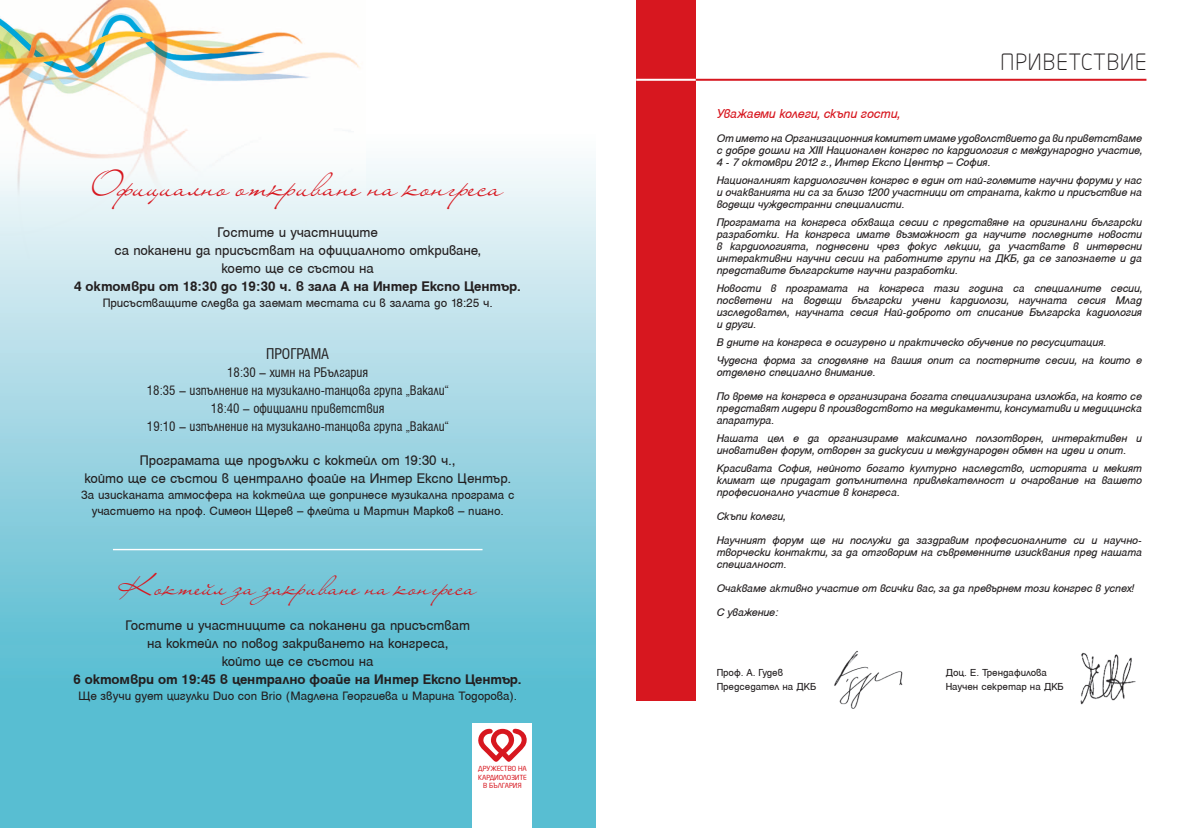
<style>
.page{position:relative;width:1191px;height:828px;background:#fff}
.page>*{position:absolute;margin:0;border:0;box-sizing:border-box;transform-origin:0 0}
.t1{font:32px "Liana C";color:#d7171f}
.t2{font:26.3px "Liana C";color:#d7171f}
.t3{font:300 22px "Neo Sans Intel";letter-spacing:.05em;color:#231f20}
.t4{font:condensed 16.9px "Helen Bg";color:#231f20}
.t5{font:15px/18px "Helen Bg";letter-spacing:-.01em;color:#231f20;text-align:center}
.t6{font:condensed 15px/18px "Helen Bg";color:#231f20;text-align:center}
.t7{font:700 15px "Helen Bg";color:#231f20}
.t8{font:italic 14px "Helen Bg";letter-spacing:-.015em;color:#d7171f}
.t9{font:13.2px/15.8px "Helen Bg";letter-spacing:-.005em;color:#231f20;text-align:center}
.t10{font:italic 12px/12px "Helen Bg";letter-spacing:-.01em;color:#231f20}
.t11{font:11px "Helen Bg";letter-spacing:-.005em;color:#231f20}
.t12{font:6.9px/8.3px "Neo Sans Intel";color:#d7171f;text-align:center}
.s1{font-stretch:normal;font-size:13.2px}
</style>
<div class="page">
<img style="left:834px;top:650px;width:69px;height:58px">
<img style="left:1080px;top:652px;width:56px;height:53px">
<hr style="left:638px;top:79px;width:508px;height:2px;background:#d7171f">
<svg style="left:0;top:161px;width:595px;height:667px;background:#8ccfde"></svg>
<img style="left:0;top:0;width:365px;height:259px">
<hr style="left:113px;top:549px;width:369px;height:1px;background:#fff">
<div style="left:472px;top:723px;width:60px;height:105px;background:#fff"></div>
<svg style="left:478px;top:728px;width:49px;height:34px"></svg>
<div style="left:636px;top:0;width:60px;height:700px;background:#d7171f"></div>
<hr style="left:636px;top:79px;width:60px;height:2px;background:#fff">
<h1 class="t1" style="left:91px;top:165px;width:415px">Официално откриване на конгреса</h1>
<p class="t5" style="left:114px;top:224px;width:368px">Гостите и участниците<br>са поканени да присъстват на официалното откриване, което ще се състои на</p>
<p class="t7" style="left:74px;top:279px;width:448px">4 октомври от 18:30 до 19:30 ч. в зала А на Интер Експо Център.</p>
<p class="t9" style="left:103px;top:295px;width:391px">Присъстващите следва да заемат местата си в залата до 18:25 ч.</p>
<h3 class="t4" style="left:266px;top:345px;width:64px">ПРОГРАМА</h3>
<p class="t6" style="left:147px;top:364px;width:303px">18:30 <span class="s1">–</span> химн на РБългария<br>18:35 <span class="s1">–</span> изпълнение на музикално-танцова група „Вакали” 18:40 <span class="s1">–</span> официални приветствия<br>19:10 <span class="s1">–</span> изпълнение на музикално-танцова група „Вакали”</p>
<p class="t5" style="left:84px;top:451px;width:428px">Програмата ще продължи с коктейл от 19:30 ч.,<br>който ще се състои в централно фоайе на Интер Експо Център.</p>
<p class="t9" style="left:81px;top:487px;width:435px">За изисканата атмосфера на коктейла ще допринесе музикална програма с участието на проф. Симеон Щерев – флейта и Мартин Марков – пиано.</p>
<h2 class="t2" style="left:118px;top:569px;width:361px">Коктейл за закриване на конгреса</h2>
<p class="t5" style="left:125px;top:616px;width:346px">Гостите и участниците са поканени да присъстват на коктейл по повод закриването на конгреса,<br>който ще се състои на</p>
<p class="t7" style="left:73px;top:671px;width:450px">6 октомври от 19:45 в централно фоайе на Интер Експо Център.</p>
<p class="t9" style="left:78px;top:687px;width:440px">Ще звучи дует цигулки Duo con Brio (Мадлена Георгиева и Марина Тодорова).</p>
<p class="t12" style="left:478px;top:764px;width:50px">ДРУЖЕСТВО НА<br>КАРДИОЛОЗИТЕ<br>В БЪЛГАРИЯ</p>
<h3 class="t3" style="left:1000px;top:49px;width:147px">ПРИВЕТСТВИЕ</h3>
<p class="t8" style="left:716px;top:107px;width:185px">Уважаеми колеги, скъпи гости,</p>
<p class="t10" style="left:716px;top:132px;width:427px;text-align:justify">От името на Организационния комитет имамe удоволствието да ви приветстваме с добре дошли на ХIII Национален конгрес по кардиология с международно участие, 4 - 7 октомври 2012 г., Интер Експо Център – София.</p>
<p class="t10" style="left:716px;top:174px;width:427px;text-align:justify">Националният кардиологичен конгрес е един от най-големите научни форуми у нас и очакванията ни са за близо 1200 участници от страната, както и присъствие на водещи чуждестранни специалисти.</p>
<p class="t10" style="left:716px;top:216px;width:427px;text-align:justify">Програмата на конгреса обхваща сесии с представяне на оригинални български разработки. На конгреса имате възможност да научите последните новости в кардиологията, поднесени чрез фокус лекции, да участвате в интересни интерактивни научни сесии на работните групи на ДКБ, да се запознаете и да представите българските научни разработки.</p>
<p class="t10" style="left:716px;top:282px;width:427px;text-align:justify">Новости в програмата на конгреса тази година са специалните сесии, посветени на водещи български учени кардиолози, научната сесия Млад изследовател, научната сесия Най-доброто от списание Българска кадиология и други.</p>
<p class="t10" style="left:716px;top:333px;width:427px;line-height:18px">В дните на конгреса е осигурено и практическо обучение по ресусцитация.<br>Чудесна форма за споделяне на вашия опит са постерните сесии, на които е</p>
<p class="t10" style="left:716px;top:360px;width:427px;line-height:24px">отделено специално внимание.<br>По време на конгреса е организирана богата специализирана изложба, на която се</p>
<p class="t10" style="left:716px;top:402px;width:427px">представят лидери в производството на медикаменти, консумативи и медицинска апаратура.</p>
<p class="t10" style="left:716px;top:432px;width:427px">Нашата цел е да организираме максимално ползотворен, интерактивен и иновативен форум, отворен за дискусии и международен обмен на идеи и опит.</p>
<p class="t10" style="left:716px;top:462px;width:427px;text-align:justify">Красивата София, нейното богато културно наследство, историята и мекият климат ще придадат допълнителна привлекателност и очарование на вашето професионално участие в конгреса.</p>
<p class="t10" style="left:716px;top:504px;width:427px;line-height:24px">Скъпи колеги,<br>Научният форум ще ни послужи да заздравим професионалните си и научно-</p>
<p class="t10" style="left:716px;top:546px;width:427px">творчески контакти, за да отговорим на съвременните изисквания пред нашата специалност.</p>
<p class="t10" style="left:716px;top:576px;width:419px;line-height:24px">Очакваме активно участие от всички вас, за да превърнем този конгрес в успех!<br>С уважение:</p>
<p class="t11" style="left:716px;top:667px;width:68px">Проф. А. Гудев</p>
<p class="t11" style="left:945px;top:667px;width:103px">Доц. Е. Трендафилова</p>
<p class="t11" style="left:716px;top:680px;width:101px">Председател на ДКБ</p>
<p class="t11" style="left:945px;top:680px;width:120px">Научен секретар на ДКБ</p>
</div>
